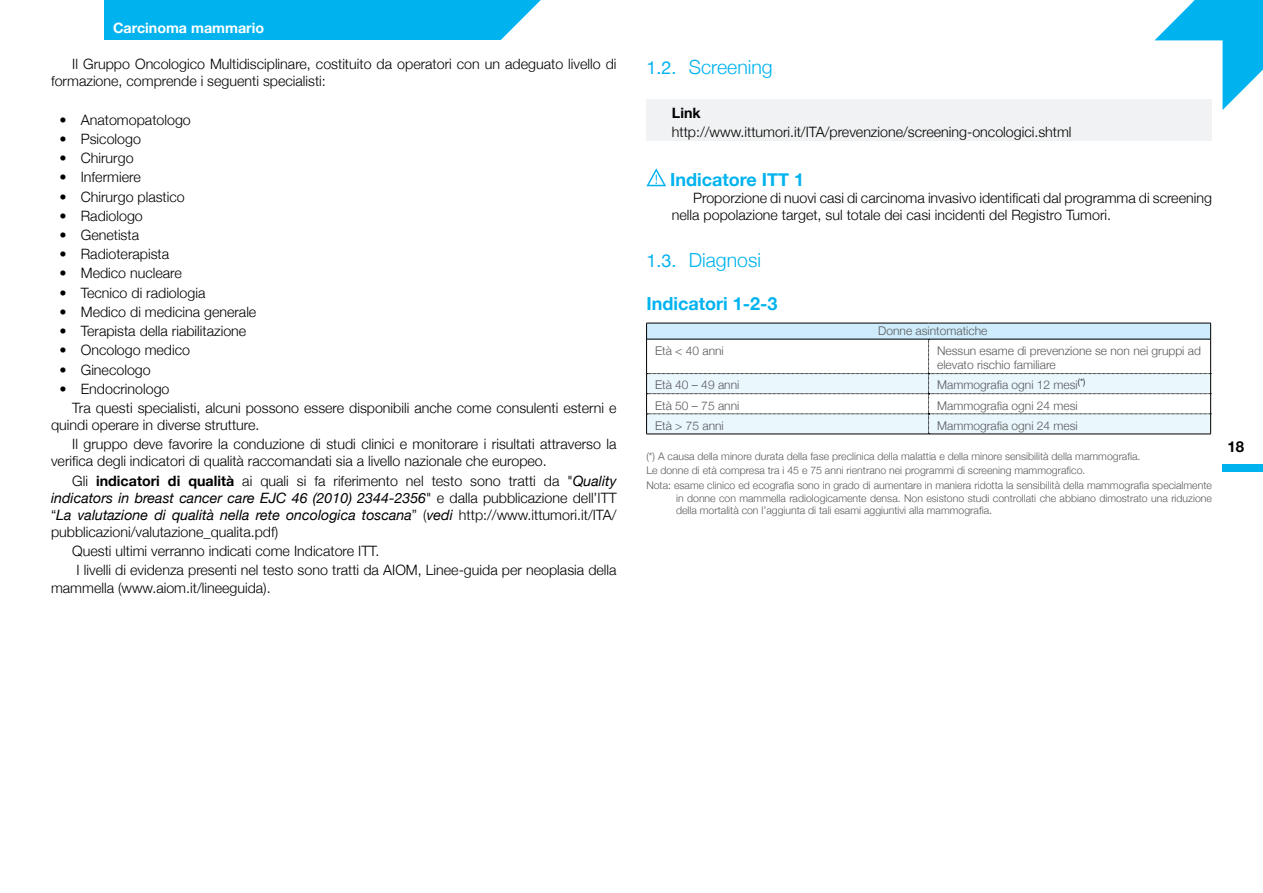
<style>
.page{position:relative;width:1263px;height:893px;background:#fff}
.page>*{position:absolute;margin:0;border:0;box-sizing:border-box;transform-origin:0 0}
.t1{font:300 19.5px "Helvetica Neue";color:#00b3ef}
.t2{font:700 18px "Helvetica Neue";color:#00b3ef}
.t3{font:700 15px "Helvetica Neue";color:#000}
.t4{font:300 14.25px/19.2px "Helvetica Neue";color:#000}
.t5{font:italic 14.25px/17.1px "Helvetica Neue";color:#000;text-align:justify}
.t6{font:700 14.25px "Helvetica Neue";color:#fff}
.t7{font:700 14.25px "Helvetica Neue";color:#000}
.t8{font:300 12px/14.4px "Helvetica Neue";color:#58595b}
.t9{font:300 10.5px/14.7px "Helvetica Neue";color:#58595b}
.s1{font-weight:700}
.s2{font-weight:400;font-style:italic}
.s3{font-weight:300;font-style:normal}
.s4{font-weight:400;font-size:18px}
</style>
<div class="page">
<svg style="left:1154px;top:0;width:109px;height:110px"></svg>
<div style="left:1222px;top:464px;width:41px;height:7px;background:#00b3ef"></div>
<div style="left:105px;top:0;width:484px;height:10px;background:#00b3ef"></div>
<div style="left:105px;top:7px;width:428px;height:33px;background:#00b3ef"></div>
<svg style="left:501px;top:0;width:88px;height:40px"></svg>
<div style="left:646px;top:100px;width:566px;height:41px;background:#f1f2f3"></div>
<svg style="left:646px;top:168px;width:20px;height:18px"></svg>
<hr style="left:646px;top:434px;width:282px;height:1px;background:#000">
<hr style="left:928px;top:434px;width:283px;height:1px;background:#000">
<svg style="left:646px;top:323px;width:565px;height:111px"></svg>
<hr style="left:647px;top:339px;width:281px;height:1px;background:#000">
<hr style="left:928px;top:339px;width:282px;height:1px;background:#000">
<p class="t6" style="left:113px;top:15px;width:153px">Carcinoma mammario</p>
<p class="t4" style="left:51px;top:55px;width:567px;line-height:17.1px;text-indent:21px">Il Gruppo Oncologico Multidisciplinare, costituito da operatori con un adeguato livello di formazione, comprende i seguenti specialisti:</p>
<p class="t4" style="left:60px;top:109px;width:133px">• Anatomopatologo</p>
<p class="t4" style="left:60px;top:128px;width:83px">• Psicologo</p>
<p class="t4" style="left:60px;top:148px;width:76px">• Chirurgo</p>
<p class="t4" style="left:60px;top:167px;width:83px">• Infermiere</p>
<p class="t4" style="left:60px;top:186px;width:127px">• Chirurgo plastico</p>
<p class="t4" style="left:60px;top:205px;width:85px">• Radiologo</p>
<p class="t4" style="left:60px;top:224px;width:81px">• Genetista</p>
<p class="t4" style="left:60px;top:244px;width:111px">• Radioterapista</p>
<p class="t4" style="left:60px;top:263px;width:124px">• Medico nucleare</p>
<p class="t4" style="left:60px;top:282px;width:147px">• Tecnico di radiologia</p>
<p class="t4" style="left:60px;top:301px;width:198px">• Medico di medicina generale</p>
<p class="t4" style="left:60px;top:321px;width:188px">• Terapista della riabilitazione</p>
<p class="t4" style="left:60px;top:340px;width:132px">• Oncologo medico</p>
<p class="t4" style="left:60px;top:359px;width:93px">• Ginecologo</p>
<p class="t4" style="left:72px;top:378px;width:546px;text-indent:-13px">• Endocrinologo<br>Tra questi specialisti, alcuni possono essere disponibili anche come consulenti esterni e</p>
<p class="t4" style="left:72px;top:415px;width:546px;text-indent:-21px">quindi operare in diverse strutture.<br>Il gruppo deve favorire la conduzione di studi clinici e monitorare i risultati attraverso la</p>
<p class="t4" style="left:72px;top:451px;width:546px;text-indent:-21px">verifica degli indicatori di qualità raccomandati sia a livello nazionale che europeo.<br>Gli <span class="s1">indicatori di qualità</span> ai quali si fa riferimento nel testo sono tratti da "<span class="s2">Quality</span></p>
<p class="t5" style="left:51px;top:488px;width:567px">indicators in breast cancer care EJC 46 (2010) 2344-2356<span class="s3">" e dalla pubblicazione dell’ITT “</span>La valutazione di qualità nella rete oncologica toscana<span class="s3">” (</span>vedi <span class="s3">http://www.ittumori.it/ITA/ pubblicazioni/valutazione_qualita.pdf)</span></p>
<p class="t4" style="left:72px;top:541px;width:546px">Questi ultimi verranno indicati come Indicatore ITT.<br>I livelli di evidenza presenti nel testo sono tratti da AIOM, Linee-guida per neoplasia della</p>
<p class="t4" style="left:51px;top:577px;width:221px">mammella (www.aiom.it/lineeguida).</p>
<h1 class="t1" style="left:646px;top:51px;width:128px"><span class="s4">1.2.</span> Screening</h1>
<p class="t7" style="left:672px;top:100px;width:30px">Link</p>
<p class="t4" style="left:672px;top:122px;width:401px">http://www.ittumori.it/ITA/prevenzione/screening-oncologici.shtml</p>
<p class="t2" style="left:670px;top:164px;width:135px">Indicatore ITT 1</p>
<p class="t4" style="left:672px;top:189px;width:542px;line-height:17.1px;text-indent:21px">Proporzione di nuovi casi di carcinoma invasivo identificati dal programma di screening nella popolazione target, sul totale dei casi incidenti del Registro Tumori.</p>
<h1 class="t1" style="left:646px;top:245px;width:116px"><span class="s4">1.3.</span> Diagnosi</h1>
<p class="t2" style="left:646px;top:287px;width:132px">Indicatori 1-2-3</p>
<p class="t8" style="left:878px;top:323px;width:111px">Donne asintomatiche</p>
<p class="t8" style="left:655px;top:343px;width:70px">Età &lt; 40 anni</p>
<p class="t8" style="left:937px;top:343px;width:265px">Nessun esame di prevenzione se non nei gruppi ad elevato rischio familiare</p>
<p class="t8" style="left:655px;top:377px;width:86px">Età 40 – 49 anni</p>
<p class="t8" style="left:937px;top:377px;width:150px">Mammografia ogni 12 mesi<sup>(*)</sup></p>
<p class="t8" style="left:655px;top:397px;width:86px">Età 50 – 75 anni</p>
<p class="t8" style="left:937px;top:397px;width:142px">Mammografia ogni 24 mesi</p>
<p class="t8" style="left:655px;top:418px;width:70px">Età &gt; 75 anni</p>
<p class="t8" style="left:937px;top:418px;width:142px">Mammografia ogni 24 mesi</p>
<p class="t9" style="left:646px;top:448px;width:567px">(*) A causa della minore durata della fase preclinica della malattia e della minore sensibilità della mammografia.<br>Le donne di età compresa tra i 45 e 75 anni rientrano nei programmi di screening mammografico.<br>Nota: esame clinico ed ecografia sono in grado di aumentare in maniera ridotta la sensibilità della mammografia specialmente</p>
<p class="t9" style="left:676px;top:491px;width:537px;line-height:12.6px">in donne con mammella radiologicamente densa. Non esistono studi controllati che abbiano dimostrato una riduzione della mortalità con l’aggiunta di tali esami aggiuntivi alla mammografia.</p>
<p class="t3" style="left:1227px;top:433px;width:18px">18</p>
</div>
